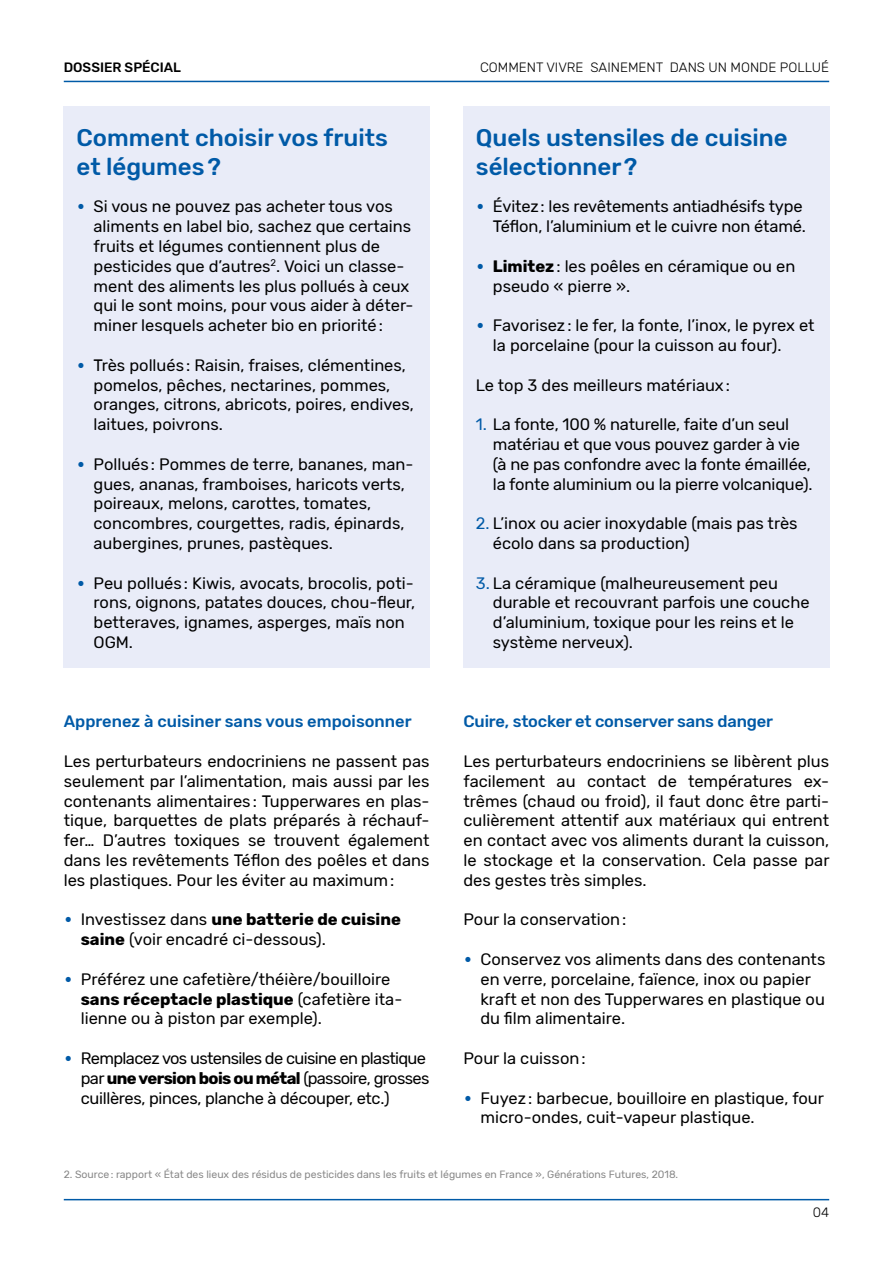
<style>
.page{position:relative;width:893px;height:1263px;background:#fff}
.page>*{position:absolute;margin:0;border:0;box-sizing:border-box;transform-origin:0 0}
.t1{font:500 24px/28.8px "Rubik";color:#005aa7}
.t2{font:16.5px/19.8px "Rubik";color:#000}
.t3{font:16.5px/19.8px "Rubik";letter-spacing:-.04em;color:#000}
.t4{font:500 16.5px "Rubik";letter-spacing:-.005em;color:#005aa7}
.t5{font:300 13.5px "Rubik";color:#000}
.t6{font:500 13.5px "Rubik";color:#000}
.t7{font:10.5px "Rubik";color:#878787}
.s1{font-family:"Adonis";color:#005aa7}
.s2{font-weight:700}
.s3{color:#005aa7}
</style>
<div class="page">
<hr style="left:64px;top:81px;width:765px;height:1px;background:#005aa7">
<hr style="left:64px;top:1199px;width:765px;height:1px;background:#005aa7">
<div style="left:64px;top:106px;width:366px;height:562px;background:#e9ecf8"></div>
<div style="left:463px;top:106px;width:366px;height:562px;background:#e9ecf8"></div>
<p class="t6" style="left:64px;top:60px;width:119px">DOSSIER SPÉCIAL</p>
<p class="t5" style="left:480px;top:60px;width:351px">COMMENT VIVRE SAINEMENT DANS UN MONDE POLLUÉ</p>
<h1 class="t1" style="left:77px;top:124px;width:313px">Comment choisir vos fruits et légumes?</h1>
<p class="t2" style="left:94px;top:197px;width:322px;text-indent:-17px"><span class="s1">•</span> Si vous ne pouvez pas acheter tous vos aliments en label bio, sachez que certains fruits et légumes contiennent plus de pesticides que d’autres<sup>2</sup>. Voici un classe&shy;ment des aliments les plus pollués à ceux qui le sont moins, pour vous aider à déter&shy;miner lesquels acheter bio en priorité:</p>
<p class="t2" style="left:94px;top:356px;width:322px;text-indent:-17px"><span class="s1">•</span> Très pollués: Raisin, fraises, clémentines, pomelos, pêches, nectarines, pommes, oranges, citrons, abricots, poires, endives, laitues, poivrons.</p>
<p class="t2" style="left:94px;top:455px;width:321px;text-indent:-17px"><span class="s1">•</span> Pollués: Pommes de terre, bananes, man&shy;gues, ananas, framboises, haricots verts, poireaux, melons, carottes, tomates, concombres, courgettes, radis, épinards, aubergines, prunes, pastèques.</p>
<p class="t2" style="left:94px;top:573px;width:323px;text-indent:-17px"><span class="s1">•</span> Peu pollués: Kiwis, avocats, brocolis, poti&shy;rons, oignons, patates douces, chou-fleur, betteraves, ignames, asperges, maïs non OGM.</p>
<p class="t4" style="left:64px;top:712px;width:349px">Apprenez à cuisiner sans vous empoisonner</p>
<p class="t2" style="left:64px;top:752px;width:367px;text-align:justify">Les perturbateurs endocriniens ne passent pas seulement par l’alimentation, mais aussi par les contenants alimentaires: Tupperwares en plas&shy;tique, barquettes de plats préparés à réchauf&shy;fer… D’autres toxiques se trouvent également dans les revêtements Téflon des poêles et dans les plastiques. Pour les éviter au maximum:</p>
<p class="t2" style="left:81px;top:910px;width:322px;text-indent:-17px"><span class="s1">•</span> Investissez dans <span class="s2">une batterie de cuisine saine</span> (voir encadré ci-dessous).</p>
<p class="t2" style="left:81px;top:969px;width:323px;text-indent:-17px"><span class="s1">•</span> Préférez une cafetière/théière/bouilloire <span class="s2">sans réceptacle plastique</span> (cafetière ita&shy;lienne ou à piston par exemple).</p>
<p class="t3" style="left:81px;top:1049px;width:350px;text-indent:-17px"><span class="s1">•</span> Remplacez vos ustensiles de cuisine en plastique par <span class="s2">une version bois ou métal</span> (passoire, grosses cuillères, pinces, planche à découper, etc.)</p>
<h1 class="t1" style="left:476px;top:124px;width:313px">Quels ustensiles de cuisine sélectionner?</h1>
<p class="t2" style="left:476px;top:197px;width:332px;text-align:right"><span class="s1">•</span> Évitez: les revêtements antiadhésifs type<br>Téflon, l’aluminium et le cuivre non étamé.</p>
<p class="t2" style="left:493px;top:257px;width:304px;text-indent:-17px"><span class="s1">•</span> <span class="s2">Limitez</span>: les poêles en céramique ou en pseudo « pierre ».</p>
<p class="t2" style="left:493px;top:316px;width:323px;text-indent:-17px"><span class="s1">•</span> Favorisez: le fer, la fonte, l’inox, le pyrex et la porcelaine (pour la cuisson au four).</p>
<p class="t2" style="left:476px;top:375px;width:256px">Le top 3 des meilleurs matériaux:</p>
<p class="t2" style="left:493px;top:415px;width:321px;text-indent:-17px"><span class="s3">1.</span> La fonte, 100 % naturelle, faite d’un seul matériau et que vous pouvez garder à vie (à ne pas confondre avec la fonte émaillée, la fonte aluminium ou la pierre volcanique).</p>
<p class="t2" style="left:493px;top:514px;width:306px;text-indent:-17px"><span class="s3">2.</span> L’inox ou acier inoxydable (mais pas très écolo dans sa production)</p>
<p class="t2" style="left:493px;top:573px;width:318px;text-indent:-17px"><span class="s3">3.</span> La céramique (malheureusement peu durable et recouvrant parfois une couche d’aluminium, toxique pour les reins et le système nerveux).</p>
<p class="t4" style="left:463px;top:712px;width:311px">Cuire, stocker et conserver sans danger</p>
<p class="t2" style="left:463px;top:752px;width:368px;text-align:justify">Les perturbateurs endocriniens se libèrent plus facilement au contact de températures ex&shy;trêmes (chaud ou froid), il faut donc être parti&shy;culièrement attentif aux matériaux qui entrent en contact avec vos aliments durant la cuisson, le stockage et la conservation. Cela passe par des gestes très simples.</p>
<p class="t2" style="left:463px;top:910px;width:164px">Pour la conservation:</p>
<p class="t2" style="left:480px;top:950px;width:346px;text-indent:-17px"><span class="s1">•</span> Conservez vos aliments dans des contenants en verre, porcelaine, faïence, inox ou papier kraft et non des Tupperwares en plastique ou du film alimentaire.</p>
<p class="t2" style="left:463px;top:1049px;width:124px">Pour la cuisson:</p>
<p class="t2" style="left:480px;top:1088px;width:345px;text-indent:-17px"><span class="s1">•</span> Fuyez: barbecue, bouilloire en plastique, four micro-ondes, cuit-vapeur plastique.</p>
<p class="t7" style="left:64px;top:1168px;width:616px">2. Source: rapport « État des lieux des résidus de pesticides dans les fruits et légumes en France », Générations Futures, 2018.</p>
<p class="t5" style="left:813px;top:1205px;width:18px">04</p>
</div>
